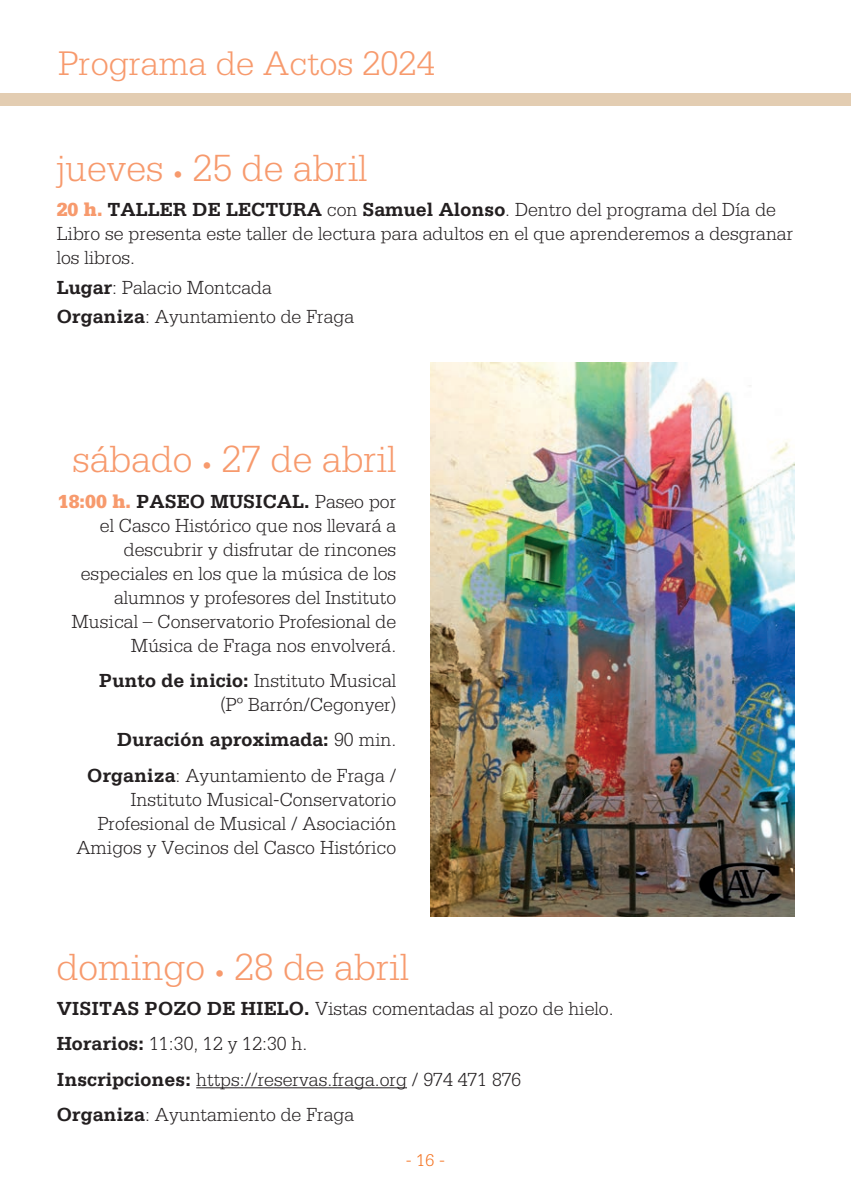
<style>
.page{position:relative;width:851px;height:1191px;background:#fff}
.page>*{position:absolute;margin:0;border:0;box-sizing:border-box;transform-origin:0 0}
.t1{font:300 40px "Serifa Std";color:#f79a6d}
.t2{font:300 36px "Serifa Std";color:#f79a6d}
.t3{font:300 20px/24px "Serifa Std";color:#231f20}
.t4{font:700 20px/35.4px "Serifa Std";color:#231f20;text-align:right}
.t5{font:300 18px "Serifa Std";color:#f47321}
.s1{font-size:20px}
.s2{font-weight:900;color:#f79a6d}
.s3{font-weight:700}
.s4{font-weight:300}
</style>
<div class="page">
<div style="left:0;top:93px;width:850px;height:13px;background:#e3cdb2"></div>
<hr style="left:196px;top:1087px;width:211px;height:1px;background:#231f20">
<img style="left:430px;top:362px;width:364px;height:554px">
<h2 class="t2" style="left:59px;top:43px;width:377px">Programa de Actos 2024</h2>
<h1 class="t1" style="left:57px;top:145px;width:312px">jueves <span class="s1">•</span> 25 de abril</h1>
<p class="t3" style="left:57px;top:198px;width:738px"><span class="s2">20 h.</span> <span class="s3">TALLER DE LECTURA</span> con <span class="s3">Samuel Alonso</span>. Dentro del programa del Día de<br>Libro se presenta este taller de lectura para adultos en el que aprenderemos a desgranar los libros.</p>
<p class="t3" style="left:57px;top:273px;width:299px;line-height:29.6px"><span class="s3">Lugar</span>: Palacio Montcada<br><span class="s3">Organiza</span>: Ayuntamiento de Fraga</p>
<h1 class="t1" style="left:73px;top:437px;width:325px">sábado <span class="s1">•</span> 27 de abril</h1>
<p class="t3" style="left:58px;top:489px;width:340px;text-align:right"><span class="s2">18:00 h.</span> <span class="s3">PASEO MUSICAL.</span> Paseo por el Casco Histórico que nos llevará a descubrir y disfrutar de rincones especiales en los que la música de los alumnos y profesores del Instituto Musical – Conservatorio Profesional de Música de Fraga nos envolverá.</p>
<p class="t3" style="left:99px;top:668px;width:298px;text-align:right"><span class="s3">Punto de inicio:</span> Instituto Musical (Pº Barrón/Cegonyer)</p>
<p class="t4" style="left:87px;top:722px;width:310px">Duración aproximada: <span class="s4">90 min.<br></span>Organiza<span class="s4">: Ayuntamiento de Fraga /</span></p>
<p class="t3" style="left:76px;top:787px;width:321px;text-align:right">Instituto Musical-Conservatorio<br>Profesional de Musical / Asociación<br>Amigos y Vecinos del Casco Histórico</p>
<h1 class="t1" style="left:57px;top:944px;width:353px">domingo <span class="s1">•</span> 28 de abril</h1>
<p class="t3" style="left:57px;top:991px;width:558px;line-height:35.4px"><span class="s3">VISITAS POZO DE HIELO.</span> Vistas comentadas al pozo de hielo.<br><span class="s3">Horarios:</span> 11:30, 12 y 12:30 h.<br><span class="s3">Inscripciones:</span> https://reservas.fraga.org / 974 471 876<br><span class="s3">Organiza</span>: Ayuntamiento de Fraga</p>
<p class="t5" style="left:406px;top:1150px;width:40px">- 16 -</p>
</div>
